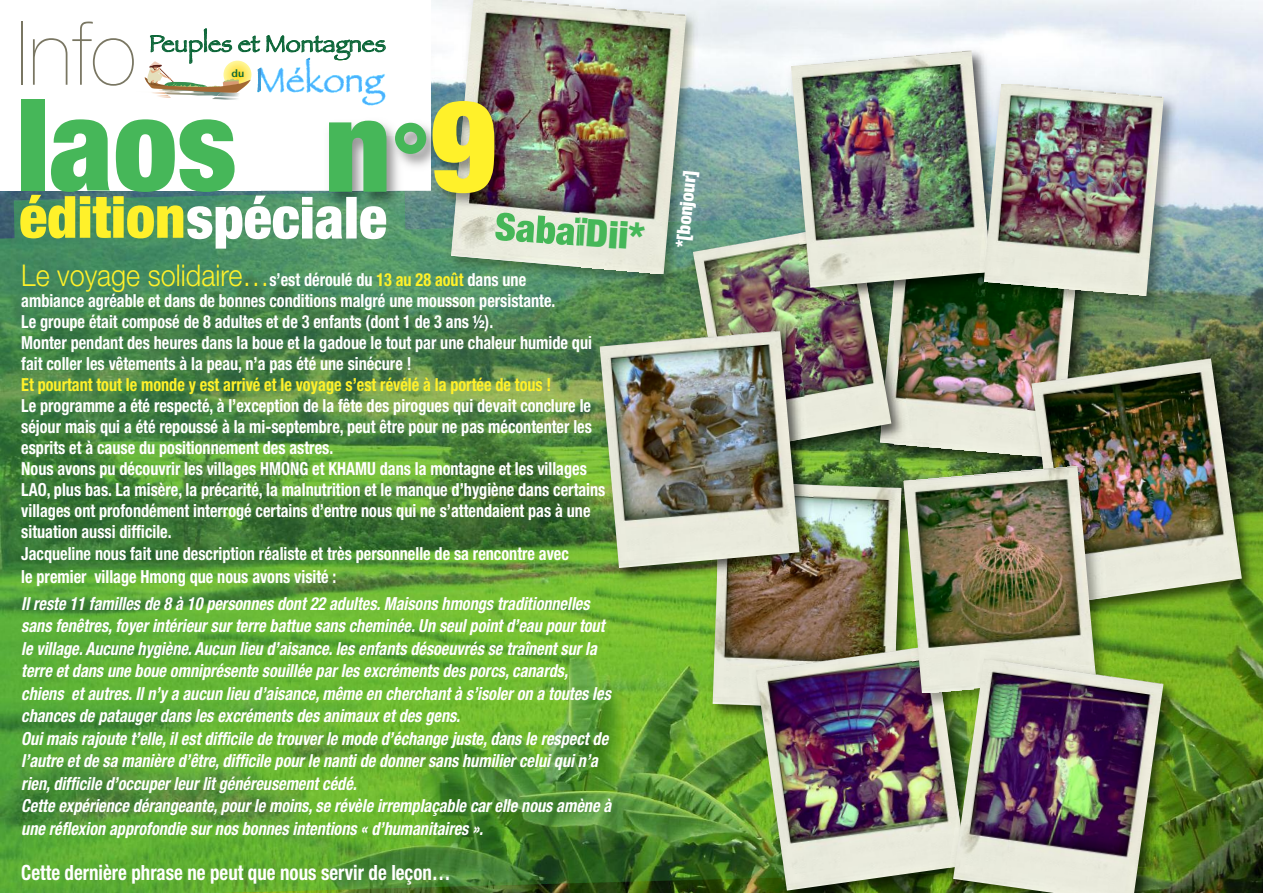
<style>
.page{position:relative;width:1263px;height:893px;background:#fff}
.page>*{position:absolute;margin:0;border:0;box-sizing:border-box;transform-origin:0 0}
.t1{font:900 condensed 128.25px "Helvetica Neue";color:#46b759}
.t2{font:200 88.5px "Helvetica Neue";color:#797662}
.t3{font:900 condensed 38.1px "Helvetica Neue";color:#46b759}
.t4{font:24.15px "Papyrus";color:#0c6638}
.t5{font:700 condensed 21px "Helvetica Neue";color:#fff;scale:.9 1}
.t6{font:900 condensed 18.3px "Helvetica Neue";color:#fff}
.t7{font:700 condensed 18px/21.5px "Helvetica Neue";color:#fff;scale:.9 1}
.t8{font:italic 700 condensed 18px/22.5px "Helvetica Neue";color:#fff;scale:.9 1}
.t9{font:700 condensed 18px "Helvetica Neue";color:#fff12a;scale:.9 1}
.t10{font:600 10.5px "Stone Sans";color:#0c6638}
.s1{font-size:97.5px}
.s2{color:#fff12a}
.s3{font-weight:300;font-stretch:normal;font-size:30px;color:#fff12a}
</style>
<div class="page">
<img style="left:431px;top:0;width:832px;height:893px">
<svg style="left:144px;top:61px;width:108px;height:39px"></svg>
<img style="left:0;top:191px;width:1250px;height:702px">
<img style="left:887px;top:317px;width:213px;height:157px">
<img style="left:887px;top:301px;width:192px;height:157px">
<img style="left:705px;top:474px;width:190px;height:256px">
<img style="left:713px;top:482px;width:182px;height:228px">
<img style="left:1242px;top:386px;width:21px;height:213px">
<img style="left:1037px;top:350px;width:203px;height:275px">
<img style="left:1023px;top:372px;width:8px;height:86px">
<img style="left:1031px;top:358px;width:211px;height:246px">
<img style="left:777px;top:891px;width:168px;height:2px">
<img style="left:753px;top:642px;width:142px;height:88px">
<img style="left:747px;top:645px;width:9px;height:65px">
<img style="left:756px;top:645px;width:197px;height:246px">
<img style="left:895px;top:470px;width:222px;height:240px">
<img style="left:961px;top:463px;width:74px;height:3px">
<img style="left:896px;top:480px;width:7px;height:163px">
<img style="left:896px;top:488px;width:5px;height:39px">
<img style="left:1096px;top:476px;width:14px;height:149px">
<img style="left:1035px;top:463px;width:7px;height:3px">
<img style="left:1042px;top:458px;width:66px;height:146px">
<img style="left:945px;top:693px;width:8px;height:19px">
<img style="left:911px;top:693px;width:34px;height:21px">
<img style="left:903px;top:466px;width:193px;height:227px">
<img style="left:684px;top:216px;width:203px;height:258px">
<img style="left:891px;top:316px;width:22px;height:128px">
<img style="left:693px;top:223px;width:198px;height:229px">
<img style="left:1163px;top:669px;width:21px;height:203px">
<img style="left:946px;top:872px;width:7px;height:17px">
<img style="left:948px;top:739px;width:5px;height:134px">
<img style="left:949px;top:805px;width:4px;height:63px">
<img style="left:974px;top:650px;width:122px;height:9px">
<img style="left:953px;top:659px;width:210px;height:234px">
<img style="left:783px;top:42px;width:221px;height:176px">
<img style="left:892px;top:288px;width:84px;height:13px">
<img style="left:870px;top:288px;width:17px;height:15px">
<svg style="left:886px;top:293px;width:2px;height:8px"></svg>
<img style="left:798px;top:288px;width:72px;height:20px">
<img style="left:791px;top:50px;width:200px;height:238px">
<img style="left:994px;top:75px;width:190px;height:137px">
<img style="left:1004px;top:207px;width:170px;height:110px">
<img style="left:1005px;top:295px;width:95px;height:16px">
<img style="left:976px;top:232px;width:103px;height:77px">
<img style="left:977px;top:231px;width:7px;height:62px">
<img style="left:978px;top:202px;width:6px;height:71px">
<img style="left:984px;top:84px;width:180px;height:211px">
<img style="left:445px;top:0;width:260px;height:228px">
<img style="left:579px;top:221px;width:108px;height:74px">
<img style="left:451px;top:0;width:235px;height:274px">
<img style="left:431px;top:61px;width:14px;height:130px">
<img style="left:261px;top:125px;width:170px;height:66px">
<img style="left:261px;top:61px;width:153px;height:75px">
<img style="left:261px;top:191px;width:318px;height:111px">
<img style="left:445px;top:61px;width:6px;height:167px">
<img style="left:441px;top:228px;width:138px;height:58px">
<img style="left:451px;top:61px;width:128px;height:206px">
<img style="left:495px;top:212px;width:84px;height:34px">
<svg style="left:20px;top:195px;width:366px;height:54px"></svg>
<img style="left:592px;top:331px;width:220px;height:258px">
<img style="left:717px;top:482px;width:103px;height:98px">
<img style="left:799px;top:331px;width:11px;height:143px">
<img style="left:707px;top:323px;width:101px;height:129px">
<img style="left:600px;top:331px;width:199px;height:237px">
<h2 class="t2" style="left:17px;top:2px;width:121px">Info</h2>
<h3 class="t4" style="left:149px;top:29px;width:239px">Peuples et Montagnes</h3>
<h1 class="t1" style="left:16px;top:66px;width:222px">laos</h1>
<p class="t10" style="left:231px;top:69px;width:14px">du</p>
<h1 class="t1" style="left:324px;top:67px;width:174px">n<span class="s1">°</span><span class="s2">9</span></h1>
<h3 class="t3" style="left:497px;top:203px;width:151px;rotate:4deg">SabaïDii*</h3>
<p class="t7" style="left:21px;top:269px;width:636px;line-height:21px"><span class="s3">Le voyage solidaire…</span>s’est déroulé du <span class="s2">13 au 28 août</span> dans une ambiance agréable et dans de bonnes conditions malgré une mousson persistante.<br>Le groupe était composé de 8 adultes et de 3 enfants (dont 1 de 3 ans ½).<br>Monter pendant des heures dans la boue et la gadoue le tout par une chaleur humide qui fait coller les vêtements à la peau, n’a pas été une sinécure !</p>
<p class="t9" style="left:21px;top:373px;width:591px">Et pourtant tout le monde y est arrivé et le voyage s’est révélé à la portée de tous !</p>
<p class="t7" style="left:21px;top:394px;width:651px">Le programme a été respecté, à l’exception de la fête des pirogues qui devait conclure le séjour mais qui a été repoussé à la mi-septembre, peut être pour ne pas mécontenter les esprits et à cause du positionnement des astres.<br>Nous avons pu découvrir les villages HMONG et KHAMU dans la montagne et les villages LAO, plus bas. La misère, la précarité, la malnutrition et le manque d’hygiène dans certains villages ont profondément interrogé certains d’entre nous qui ne s’attendaient pas à une situation aussi difficile.<br>Jacqueline nous fait une description réaliste et très personnelle de sa rencontre avec<br>le premier village Hmong que nous avons visité :</p>
<p class="t8" style="left:21px;top:592px;width:661px">Il reste 11 familles de 8 à 10 personnes dont 22 adultes. Maisons hmongs traditionnelles sans fenêtres, foyer intérieur sur terre battue sans cheminée. Un seul point d’eau pour tout le village. Aucune hygiène. Aucun lieu d’aisance. les enfants désoeuvrés se traînent sur la terre et dans une boue omniprésente souillée par les excréments des porcs, canards, chiens et autres. Il n’y a aucun lieu d’aisance, même en cherchant à s’isoler on a toutes les chances de patauger dans les excréments des animaux et des gens.<br>Oui mais rajoute t’elle, il est difficile de trouver le mode d’échange juste, dans le respect de l’autre et de sa manière d’être, difficile pour le nanti de donner sans humilier celui qui n’a rien, difficile d’occuper leur lit généreusement cédé.<br>Cette expérience dérangeante, pour le moins, se révèle irremplaçable car elle nous amène à une réflexion approfondie sur nos bonnes intentions « d’humanitaires ».</p>
<p class="t5" style="left:21px;top:859px;width:479px">Cette dernière phrase ne peut que nous servir de leçon…</p>
<p class="t6" style="left:671px;top:246px;width:79px;rotate:-84deg">*[bonjour]</p>
</div>
